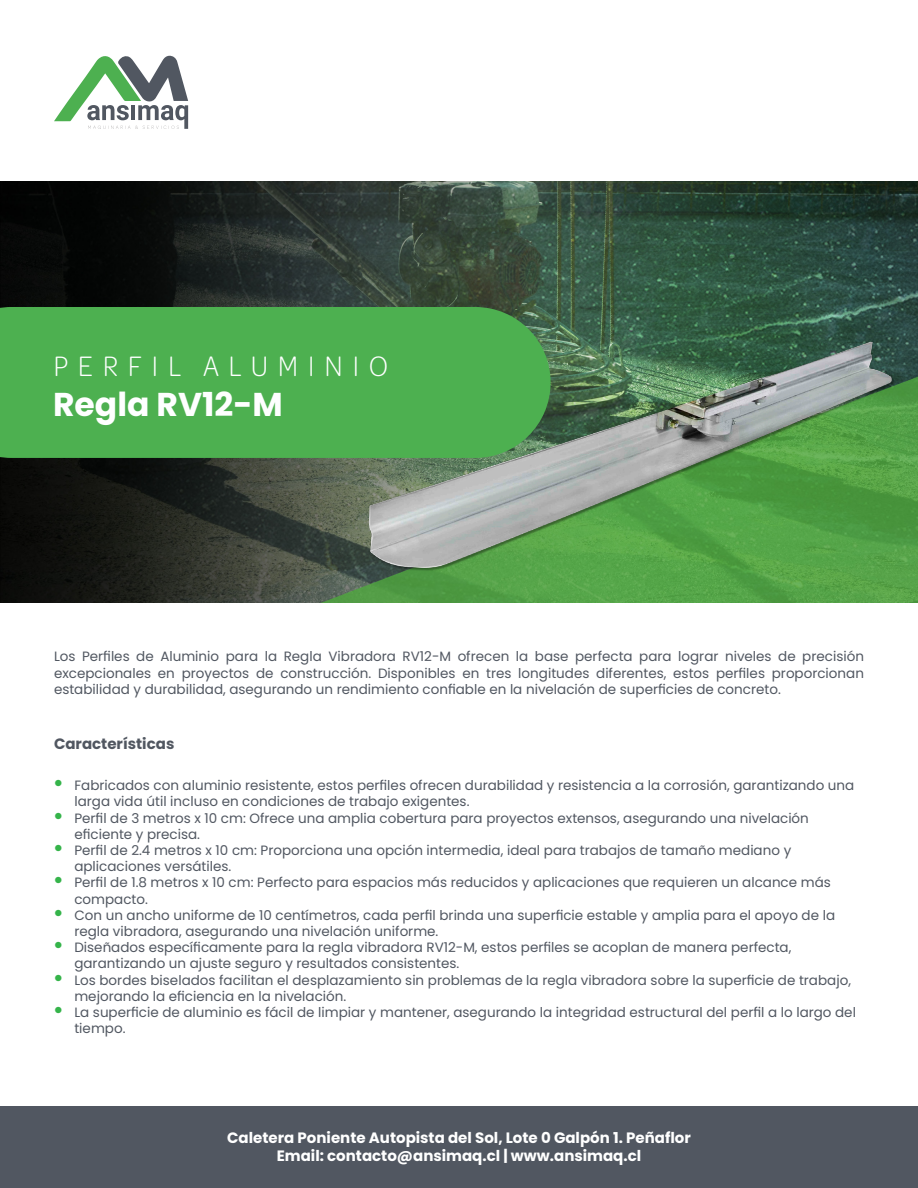
<style>
.page{position:relative;width:918px;height:1188px;background:#fff}
.page>*{position:absolute;margin:0;border:0;box-sizing:border-box;transform-origin:0 0}
.t1{font:700 33px "Poppins";color:#feffff}
.t2{font:300 30px "Omnes Cond";letter-spacing:.32em;color:#feffff}
.t3{font:700 15px "Poppins";color:#fff}
.t4{font:700 15px "Poppins";color:#515761}
.t5{font:13.5px/16.2px "Poppins";color:#515761}
.s1{font-weight:700;font-size:21px;color:#35b44a}
</style>
<div class="page">
<img style="left:0;top:182px;width:918px;height:421px">
<svg style="left:54px;top:55px;width:134px;height:74px"></svg>
<div style="left:0;top:307px;width:551px;height:151px;background:#4db050"></div>
<div style="left:0;top:1106px;width:918px;height:82px;background:#515761"></div>
<img style="left:334px;top:341px;width:584px;height:234px">
<p class="t2" style="left:53px;top:347px;width:336px">PERFIL ALUMINIO</p>
<p class="t1" style="left:53px;top:385px;width:231px">Regla RV12-M</p>
<p class="t5" style="left:54px;top:649px;width:812px;text-align:justify">Los Perfiles de Aluminio para la Regla Vibradora RV12-M ofrecen la base perfecta para lograr niveles de precisión excepcionales en proyectos de construcción. Disponibles en tres longitudes diferentes, estos perfiles proporcionan estabilidad y durabilidad, asegurando un rendimiento confiable en la nivelación de superficies de concreto.</p>
<p class="t4" style="left:54px;top:735px;width:122px">Características</p>
<p class="t5" style="left:74px;top:777px;width:781px;text-indent:-21px"><span class="s1">•</span> Fabricados con aluminio resistente, estos perfiles ofrecen durabilidad y resistencia a la corrosión, garantizando una larga vida útil incluso en condiciones de trabajo exigentes.</p>
<p class="t5" style="left:74px;top:810px;width:736px;text-indent:-21px"><span class="s1">•</span> Perfil de 3 metros x 10 cm: Ofrece una amplia cobertura para proyectos extensos, asegurando una nivelación eficiente y precisa.</p>
<p class="t5" style="left:74px;top:842px;width:718px;text-indent:-21px"><span class="s1">•</span> Perfil de 2.4 metros x 10 cm: Proporciona una opción intermedia, ideal para trabajos de tamaño mediano y aplicaciones versátiles.</p>
<p class="t5" style="left:74px;top:875px;width:758px;text-indent:-21px"><span class="s1">•</span> Perfil de 1.8 metros x 10 cm: Perfecto para espacios más reducidos y aplicaciones que requieren un alcance más compacto.</p>
<p class="t5" style="left:74px;top:907px;width:762px;text-indent:-21px"><span class="s1">•</span> Con un ancho uniforme de 10 centímetros, cada perfil brinda una superficie estable y amplia para el apoyo de la regla vibradora, asegurando una nivelación uniforme.</p>
<p class="t5" style="left:74px;top:939px;width:719px;text-indent:-21px"><span class="s1">•</span> Diseñados específicamente para la regla vibradora RV12-M, estos perfiles se acoplan de manera perfecta, garantizando un ajuste seguro y resultados consistentes.</p>
<p class="t5" style="left:74px;top:972px;width:778px;text-indent:-21px"><span class="s1">•</span> Los bordes biselados facilitan el desplazamiento sin problemas de la regla vibradora sobre la superficie de trabajo, mejorando la eficiencia en la nivelación.</p>
<p class="t5" style="left:74px;top:1004px;width:783px;text-indent:-21px"><span class="s1">•</span> La superficie de aluminio es fácil de limpiar y mantener, asegurando la integridad estructural del perfil a lo largo del tiempo.</p>
<p class="t3" style="left:227px;top:1129px;width:465px">Caletera Poniente Autopista del Sol, Lote 0 Galpón 1. Peñaflor</p>
<p class="t3" style="left:277px;top:1147px;width:366px">Email: contacto@ansimaq.cl | www.ansimaq.cl</p>
</div>
